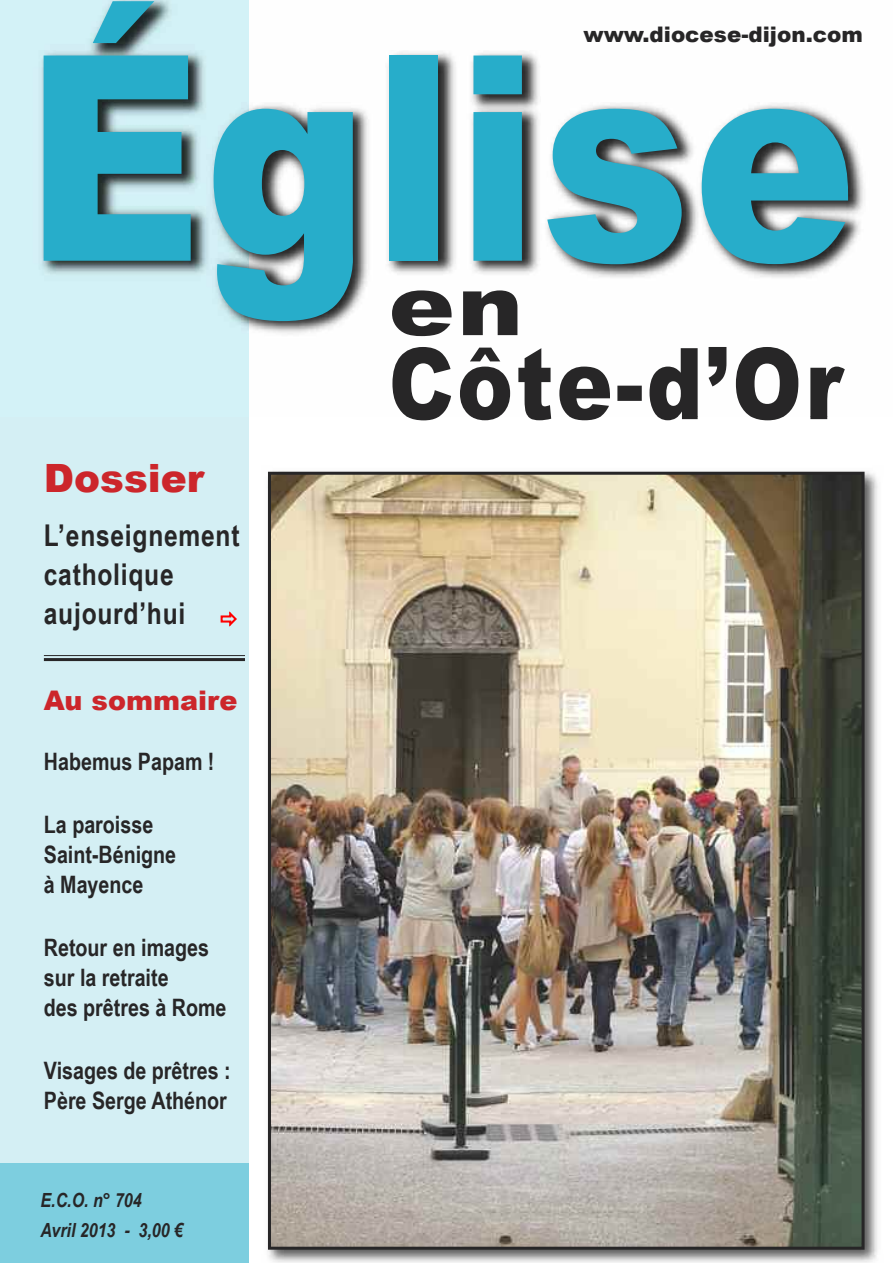
<style>
.page{position:relative;width:893px;height:1263px;background:#fff}
.page>*{position:absolute;margin:0;border:0;box-sizing:border-box;transform-origin:0 0}
.t1{font:900 286.65px "Arial";letter-spacing:.015em;color:#27adca;scale:.85 1}
.t2{font:900 39px "Arial";color:#cc262b}
.t3{font:700 30px/39px "Arial Narrow";letter-spacing:.025em;color:#272627}
.t4{font:900 27px "Arial";color:#cc262b}
.t5{font:700 24px/30px "Arial Narrow";color:#272627}
.t6{font:900 21.45px "Arial";color:#272627}
.t7{font:italic 700 19.5px/30px "Arial Narrow";color:#272627}
</style>
<div class="page">
<div style="left:0;top:0;width:249px;height:1263px;background:#d4eff4"></div>
<hr style="left:44px;top:655px;width:201px;height:1px;background:#272627">
<hr style="left:44px;top:658px;width:201px;height:3px;background:#272627">
<img style="left:249px;top:52px;width:615px;height:285px">
<img style="left:42px;top:0;width:207px;height:327px">
<img style="left:392px;top:290px;width:125px;height:46px">
<img style="left:392px;top:347px;width:453px;height:69px">
<div style="left:0;top:1163px;width:249px;height:100px;background:#7dcedf"></div>
<img style="left:267px;top:471px;width:611px;height:792px">
<img style="left:272px;top:476px;width:588px;height:770px">
<div style="left:268px;top:472px;width:596px;height:778px;border:3px solid #272627"></div>
<h1 class="t1" style="left:26px;top:-55px;width:978px">Église</h1>
<p class="t6" style="left:583px;top:18px;width:281px">www.diocese-dijon.com</p>
<h2 class="t2" style="left:44px;top:449px;width:162px">Dossier</h2>
<p class="t3" style="left:44px;top:515px;width:197px">L’enseignement catholique aujourd’hui</p>
<p class="t4" style="left:44px;top:680px;width:195px">Au sommaire</p>
<p class="t5" style="left:44px;top:746px;width:172px">habemus Papam !</p>
<p class="t5" style="left:44px;top:809px;width:134px">La paroisse<br>Saint-Bénigne à Mayence</p>
<p class="t5" style="left:44px;top:932px;width:184px">Retour en images sur la retraite<br>des prêtres à Rome</p>
<p class="t5" style="left:44px;top:1055px;width:188px">Visages de prêtres :<br>Père Serge Athénor</p>
<p class="t7" style="left:41px;top:1185px;width:144px">E.C.O. n° 704<br>Avril 2013 - 3,00 €</p>
</div>
